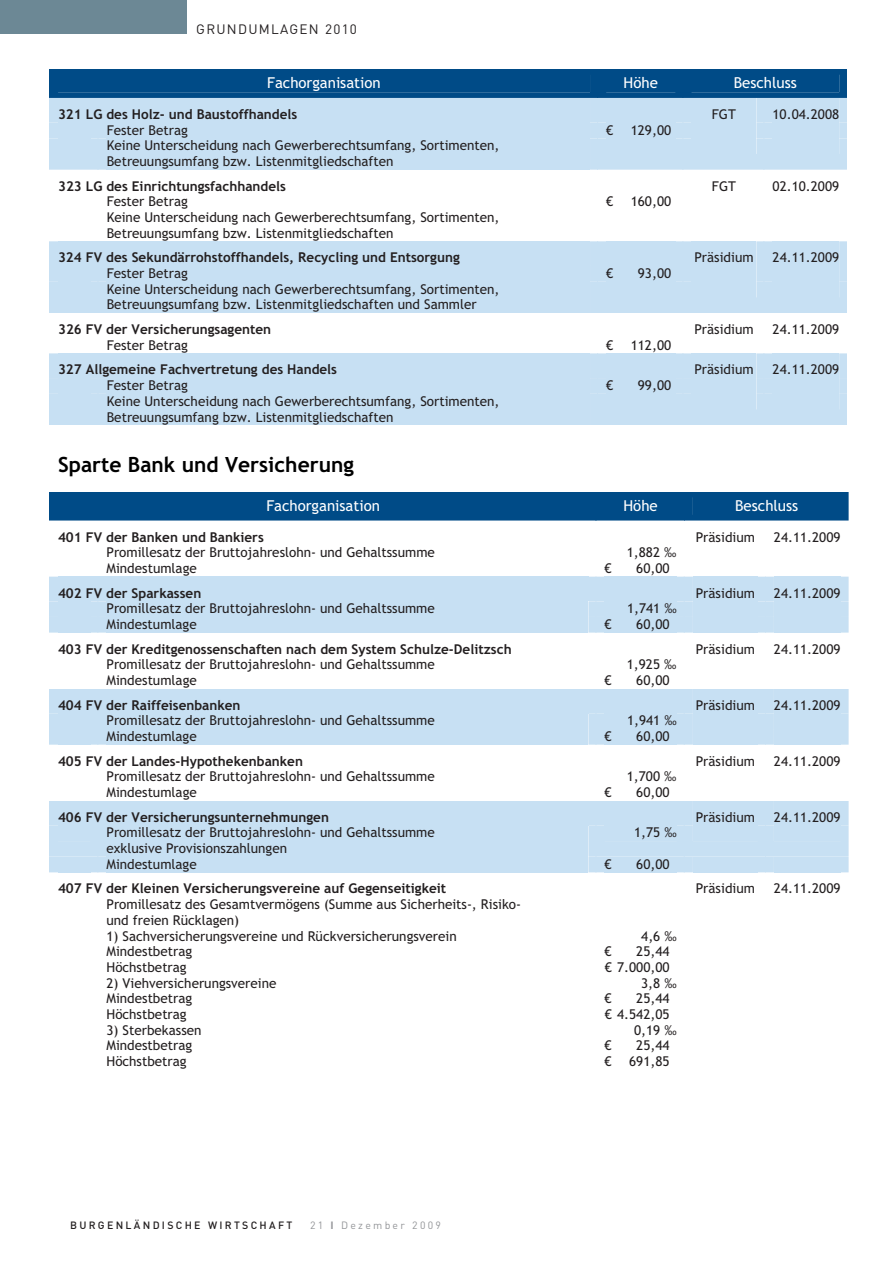
<style>
.page{position:relative;width:893px;height:1263px;background:#fff}
.page>*{position:absolute;margin:0;border:0;box-sizing:border-box;transform-origin:0 0}
.t1{font:21px "Trebuchet MS Bold+T42+IHXOXW";color:#000}
.t2{font:15px "Trebuchet MS+T42+AQIQIV";color:#fff}
.t3{font:13.5px/15.6px "Trebuchet MS+T42+AQIQIV";color:#231f20}
.t4{font:13.5px "Trebuchet MS Bold+T42+IHXOXW";color:#231f20}
.t5{font:13.5px "DIN";letter-spacing:.095em;color:#231f20}
.t6{font:500 10.5px "DIN";letter-spacing:.22em;color:#231f20}
.t7{font:10.5px "DIN";letter-spacing:.215em;color:#939598}
.s1{font-weight:400;font-size:15px;color:#fff}
.s2{font-weight:700}
</style>
<div class="page">
<div style="left:0;top:0;width:187px;height:34px;background:#6c8895"></div>
<svg style="left:49px;top:69px;width:798px;height:101px;background:#8db5d3"></svg>
<div style="left:772px;top:138px;width:67px;height:16px;background:#c7e0f3"></div>
<div style="left:49px;top:241px;width:798px;height:72px;background:#c7e0f3"></div>
<div style="left:772px;top:282px;width:67px;height:15px;background:#c7e0f3"></div>
<div style="left:49px;top:353px;width:798px;height:72px;background:#c7e0f3"></div>
<div style="left:772px;top:394px;width:67px;height:15px;background:#c7e0f3"></div>
<div style="left:49px;top:492px;width:800px;height:28px;background:#004b87"></div>
<div style="left:693px;top:497px;width:147px;height:18px;background:#004b87"></div>
<div style="left:49px;top:577px;width:800px;height:56px;background:#c7e0f3"></div>
<div style="left:774px;top:617px;width:66px;height:16px;background:#c7e0f3"></div>
<div style="left:49px;top:689px;width:800px;height:56px;background:#c7e0f3"></div>
<div style="left:774px;top:729px;width:66px;height:16px;background:#c7e0f3"></div>
<div style="left:49px;top:801px;width:800px;height:71px;background:#c7e0f3"></div>
<div style="left:774px;top:857px;width:66px;height:15px;background:#c7e0f3"></div>
<p class="t5" style="left:196px;top:21px;width:162px">GRUNDUMLAGEN 2010</p>
<p class="t2" style="left:267px;top:74px;width:115px">Fachorganisation</p>
<p class="t2" style="left:624px;top:74px;width:36px">Höhe</p>
<p class="t2" style="left:734px;top:74px;width:65px">Beschluss</p>
<p class="t4" style="left:58px;top:106px;width:241px">321 LG des Holz- und Baustoffhandels</p>
<p class="t3" style="left:712px;top:107px;width:26px">FGT</p>
<p class="t3" style="left:772px;top:107px;width:68px">10.04.2008</p>
<p class="t3" style="left:107px;top:122px;width:83px">Fester Betrag</p>
<p class="t3" style="left:606px;top:122px;width:9px">€</p>
<p class="t3" style="left:631px;top:122px;width:42px">129,00</p>
<p class="t3" style="left:107px;top:138px;width:394px">Keine Unterscheidung nach Gewerberechtsumfang, Sortimenten,<br>Betreuungsumfang bzw. Listenmitgliedschaften</p>
<p class="t4" style="left:58px;top:177px;width:229px">323 LG des Einrichtungsfachhandels</p>
<p class="t3" style="left:712px;top:178px;width:26px">FGT</p>
<p class="t3" style="left:773px;top:178px;width:68px">02.10.2009</p>
<p class="t3" style="left:107px;top:194px;width:83px">Fester Betrag</p>
<p class="t3" style="left:606px;top:194px;width:9px">€</p>
<p class="t3" style="left:631px;top:194px;width:42px">160,00</p>
<p class="t3" style="left:107px;top:210px;width:394px">Keine Unterscheidung nach Gewerberechtsumfang, Sortimenten,<br>Betreuungsumfang bzw. Listenmitgliedschaften</p>
<p class="t4" style="left:58px;top:249px;width:403px">324 FV des Sekundärrohstoffhandels, Recycling und Entsorgung</p>
<p class="t3" style="left:694px;top:250px;width:61px">Präsidium</p>
<p class="t3" style="left:772px;top:250px;width:68px">24.11.2009</p>
<p class="t3" style="left:107px;top:266px;width:83px">Fester Betrag</p>
<p class="t3" style="left:606px;top:266px;width:9px">€</p>
<p class="t3" style="left:638px;top:266px;width:35px">93,00</p>
<p class="t3" style="left:107px;top:281px;width:394px">Keine Unterscheidung nach Gewerberechtsumfang, Sortimenten,<br>Betreuungsumfang bzw. Listenmitgliedschaften und Sammler</p>
<p class="t4" style="left:58px;top:321px;width:215px">326 FV der Versicherungsagenten</p>
<p class="t3" style="left:694px;top:322px;width:61px">Präsidium</p>
<p class="t3" style="left:773px;top:322px;width:68px">24.11.2009</p>
<p class="t3" style="left:107px;top:337px;width:83px">Fester Betrag</p>
<p class="t3" style="left:606px;top:337px;width:9px">€</p>
<p class="t3" style="left:631px;top:337px;width:42px">112,00</p>
<p class="t4" style="left:58px;top:361px;width:280px">327 Allgemeine Fachvertretung des Handels</p>
<p class="t3" style="left:694px;top:362px;width:61px">Präsidium</p>
<p class="t3" style="left:772px;top:362px;width:68px">24.11.2009</p>
<p class="t3" style="left:107px;top:378px;width:83px">Fester Betrag</p>
<p class="t3" style="left:606px;top:378px;width:9px">€</p>
<p class="t3" style="left:638px;top:378px;width:35px">99,00</p>
<p class="t3" style="left:107px;top:393px;width:394px">Keine Unterscheidung nach Gewerberechtsumfang, Sortimenten,<br>Betreuungsumfang bzw. Listenmitgliedschaften</p>
<h1 class="t1" style="left:58px;top:451px;width:298px">Sparte Bank und Versicherung</h1>
<p class="t2" style="left:266px;top:497px;width:115px">Fachorganisation</p>
<p class="t2" style="left:623px;top:497px;width:36px">Höhe</p>
<p class="t2" style="left:735px;top:497px;width:65px">Beschluss</p>
<p class="t4" style="left:58px;top:528px;width:207px">401 FV der Banken und Bankiers</p>
<p class="t3" style="left:696px;top:529px;width:61px">Präsidium</p>
<p class="t3" style="left:774px;top:529px;width:68px">24.11.2009</p>
<p class="t3" style="left:106px;top:545px;width:330px">Promillesatz der Bruttojahreslohn- und Gehaltssumme</p>
<p class="t3" style="left:627px;top:545px;width:51px">1,882 ‰</p>
<p class="t3" style="left:106px;top:561px;width:92px">Mindestumlage</p>
<p class="t3" style="left:605px;top:561px;width:9px">€</p>
<p class="t3" style="left:636px;top:561px;width:35px">60,00</p>
<p class="t4" style="left:58px;top:584px;width:145px">402 FV der Sparkassen</p>
<p class="t3" style="left:696px;top:585px;width:61px">Präsidium</p>
<p class="t3" style="left:774px;top:585px;width:68px">24.11.2009</p>
<p class="t3" style="left:106px;top:601px;width:330px">Promillesatz der Bruttojahreslohn- und Gehaltssumme</p>
<p class="t3" style="left:627px;top:601px;width:51px">1,741 ‰</p>
<p class="t3" style="left:106px;top:617px;width:92px">Mindestumlage</p>
<p class="t3" style="left:605px;top:617px;width:9px">€</p>
<p class="t3" style="left:636px;top:617px;width:35px">60,00</p>
<p class="t4" style="left:58px;top:640px;width:455px">403 FV der Kreditgenossenschaften nach dem System Schulze-Delitzsch</p>
<p class="t3" style="left:696px;top:641px;width:61px">Präsidium</p>
<p class="t3" style="left:774px;top:641px;width:68px">24.11.2009</p>
<p class="t3" style="left:106px;top:657px;width:330px">Promillesatz der Bruttojahreslohn- und Gehaltssumme</p>
<p class="t3" style="left:627px;top:657px;width:51px">1,925 ‰</p>
<p class="t3" style="left:106px;top:673px;width:92px">Mindestumlage</p>
<p class="t3" style="left:605px;top:673px;width:9px">€</p>
<p class="t3" style="left:636px;top:673px;width:35px">60,00</p>
<p class="t4" style="left:58px;top:696px;width:184px">404 FV der Raiffeisenbanken</p>
<p class="t3" style="left:696px;top:697px;width:61px">Präsidium</p>
<p class="t3" style="left:774px;top:697px;width:68px">24.11.2009</p>
<p class="t3" style="left:106px;top:713px;width:330px">Promillesatz der Bruttojahreslohn- und Gehaltssumme</p>
<p class="t3" style="left:627px;top:713px;width:51px">1,941 ‰</p>
<p class="t3" style="left:106px;top:729px;width:92px">Mindestumlage</p>
<p class="t3" style="left:605px;top:729px;width:9px">€</p>
<p class="t3" style="left:636px;top:729px;width:35px">60,00</p>
<p class="t4" style="left:58px;top:752px;width:246px">405 FV der Landes-Hypothekenbanken</p>
<p class="t3" style="left:696px;top:753px;width:61px">Präsidium</p>
<p class="t3" style="left:774px;top:753px;width:68px">24.11.2009</p>
<p class="t3" style="left:106px;top:769px;width:330px">Promillesatz der Bruttojahreslohn- und Gehaltssumme</p>
<p class="t3" style="left:627px;top:769px;width:51px">1,700 ‰</p>
<p class="t3" style="left:106px;top:785px;width:92px">Mindestumlage</p>
<p class="t3" style="left:605px;top:785px;width:9px">€</p>
<p class="t3" style="left:636px;top:785px;width:35px">60,00</p>
<p class="t4" style="left:58px;top:808px;width:272px">406 FV der Versicherungsunternehmungen</p>
<p class="t3" style="left:696px;top:809px;width:61px">Präsidium</p>
<p class="t3" style="left:774px;top:809px;width:68px">24.11.2009</p>
<p class="t3" style="left:106px;top:825px;width:330px">Promillesatz der Bruttojahreslohn- und Gehaltssumme exklusive Provisionszahlungen</p>
<p class="t3" style="left:634px;top:825px;width:44px">1,75 ‰</p>
<p class="t3" style="left:106px;top:856px;width:92px">Mindestumlage</p>
<p class="t3" style="left:605px;top:856px;width:9px">€</p>
<p class="t3" style="left:636px;top:856px;width:35px">60,00</p>
<p class="t4" style="left:58px;top:880px;width:390px">407 FV der Kleinen Versicherungsvereine auf Gegenseitigkeit</p>
<p class="t3" style="left:696px;top:881px;width:61px">Präsidium</p>
<p class="t3" style="left:774px;top:881px;width:68px">24.11.2009</p>
<p class="t3" style="left:106px;top:897px;width:416px">Promillesatz des Gesamtvermögens (Summe aus Sicherheits-, Risiko&shy;und freien Rücklagen)</p>
<p class="t3" style="left:106px;top:928px;width:352px">1) Sachversicherungsvereine und Rückversicherungsverein</p>
<p class="t3" style="left:641px;top:928px;width:37px">4,6 ‰</p>
<p class="t3" style="left:106px;top:944px;width:87px">Mindestbetrag</p>
<p class="t3" style="left:605px;top:944px;width:9px">€</p>
<p class="t3" style="left:636px;top:944px;width:35px">25,44</p>
<p class="t3" style="left:106px;top:959px;width:82px">Höchstbetrag</p>
<p class="t3" style="left:605px;top:959px;width:66px">€ 7.000,00</p>
<p class="t3" style="left:106px;top:975px;width:171px">2) Viehversicherungsvereine</p>
<p class="t3" style="left:641px;top:975px;width:37px">3,8 ‰</p>
<p class="t3" style="left:106px;top:991px;width:87px">Mindestbetrag</p>
<p class="t3" style="left:605px;top:991px;width:9px">€</p>
<p class="t3" style="left:636px;top:991px;width:35px">25,44</p>
<p class="t3" style="left:106px;top:1006px;width:82px">Höchstbetrag</p>
<p class="t3" style="left:605px;top:1006px;width:66px">€ 4.542,05</p>
<p class="t3" style="left:106px;top:1022px;width:96px">3) Sterbekassen</p>
<p class="t3" style="left:634px;top:1022px;width:44px">0,19 ‰</p>
<p class="t3" style="left:106px;top:1038px;width:87px">Mindestbetrag</p>
<p class="t3" style="left:605px;top:1038px;width:9px">€</p>
<p class="t3" style="left:636px;top:1038px;width:35px">25,44</p>
<p class="t3" style="left:106px;top:1053px;width:82px">Höchstbetrag</p>
<p class="t3" style="left:605px;top:1053px;width:9px">€</p>
<p class="t3" style="left:629px;top:1053px;width:42px">691,85</p>
<p class="t6" style="left:51px;top:1219px;width:243px"><span class="s1">8</span> BURGENLÄNDISCHE WIRTSCHAFT</p>
<p class="t7" style="left:310px;top:1219px;width:132px">21 <span class="s2">I</span> Dezember 2009</p>
</div>
